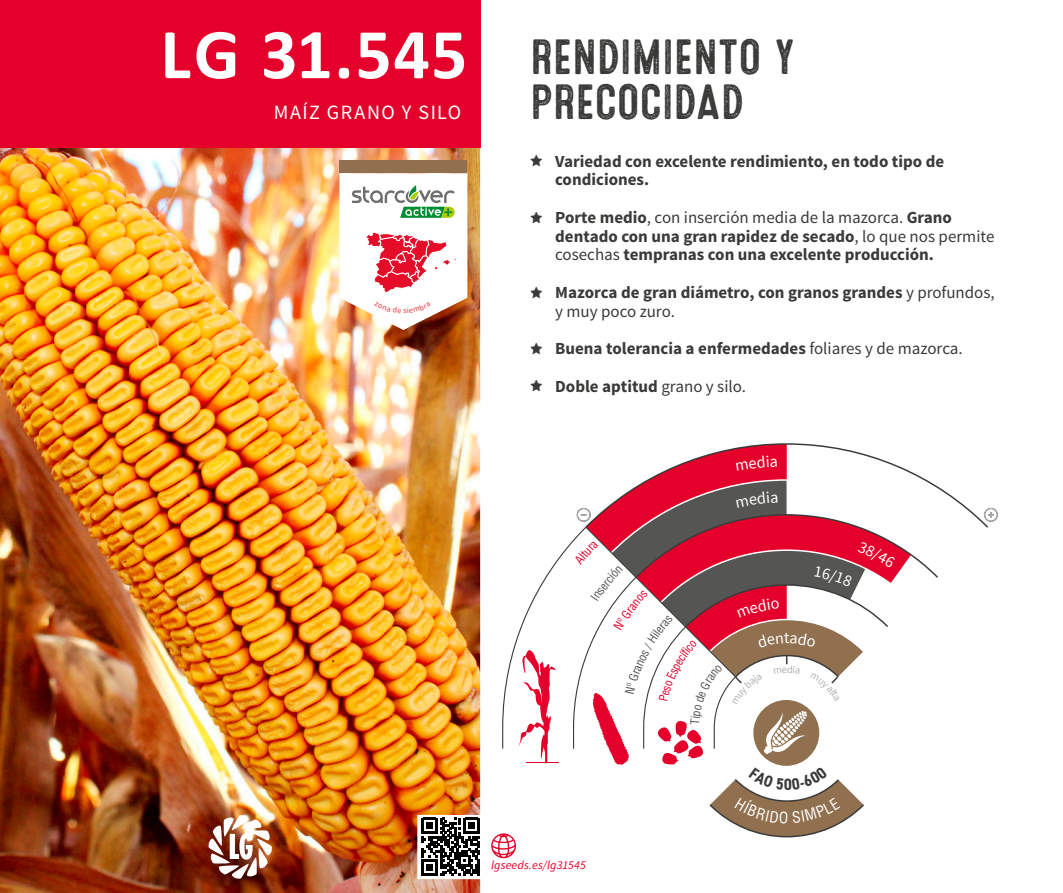
<style>
.page{position:relative;width:1063px;height:893px;background:#fff}
.page>*{position:absolute;margin:0;border:0;box-sizing:border-box;transform-origin:0 0}
.Variedad{font:700 72px "Calibri";letter-spacing:.02em;color:#fff}
.Lema_variedad{font:49.5px/45px "Microbrew Three";letter-spacing:-.02em;color:#3a3a39}
.t1{font:20.25px "Source Sans Pro";letter-spacing:.07em;color:#fff}
.Fichas_Listado_prop{font:700 16.95px/18.8px "Source Sans Pro";color:#3a3a39}
.t2{font:italic 12px "Source Sans Pro";letter-spacing:.01em;color:#e4002a}
.s1{font-family:"Star Things";font-weight:400;font-size:12px}
.s2{font-weight:400}
</style>
<div class="page">
<img style="left:0;top:148px;width:480px;height:745px">
<img style="left:209px;top:815px;width:63px;height:64px">
<div style="left:0;top:0;width:480px;height:148px;background:#e4002a"></div>
<div style="left:340px;top:161px;width:127px;height:12px;background:#90704f"></div>
<div style="left:984px;top:508px;width:14px;height:14px;border:1px solid #b1b1b1;border-radius:50%"></div>
<svg style="left:422px;top:818px;width:57px;height:58px"></svg>
<svg style="left:491px;top:443px;width:503px;height:415px"></svg>
<svg style="left:340px;top:173px;width:127px;height:157px"></svg>
<p class="Variedad" style="left:160px;top:8px;width:309px">LG 31.545</p>
<p class="t1" style="left:274px;top:100px;width:189px">MAÍZ GRANO Y SILO</p>
<p class="Lema_variedad" style="left:530px;top:36px;width:267px">RENDIMIENTO Y<br>PRECOCIDAD</p>
<p class="Fichas_Listado_prop" style="left:555px;top:152px;width:391px;text-indent:-26px"><span class="s1">A</span> Variedad con excelente rendimiento, en todo tipo de condiciones.</p>
<p class="Fichas_Listado_prop" style="left:555px;top:208px;width:441px;text-indent:-26px"><span class="s1">A</span> Porte medio<span class="s2">, con inserción media de la mazorca.</span> Grano dentado con una gran rapidez de secado<span class="s2">, lo que nos permite cosechas</span> tempranas con una excelente producción.</p>
<p class="Fichas_Listado_prop" style="left:555px;top:283px;width:441px;text-indent:-26px"><span class="s1">A</span> Mazorca de gran diámetro, con granos grandes <span class="s2">y profundos, y muy poco zuro.</span></p>
<p class="Fichas_Listado_prop" style="left:530px;top:340px;width:435px"><span class="s1">A</span> Buena tolerancia a enfermedades <span class="s2">foliares y de mazorca.</span></p>
<p class="Fichas_Listado_prop" style="left:530px;top:377px;width:218px"><span class="s1">A</span> Doble aptitud <span class="s2">grano y silo.</span></p>
<p class="t2" style="left:491px;top:858px;width:96px">lgseeds.es/lg31545</p>
</div>
